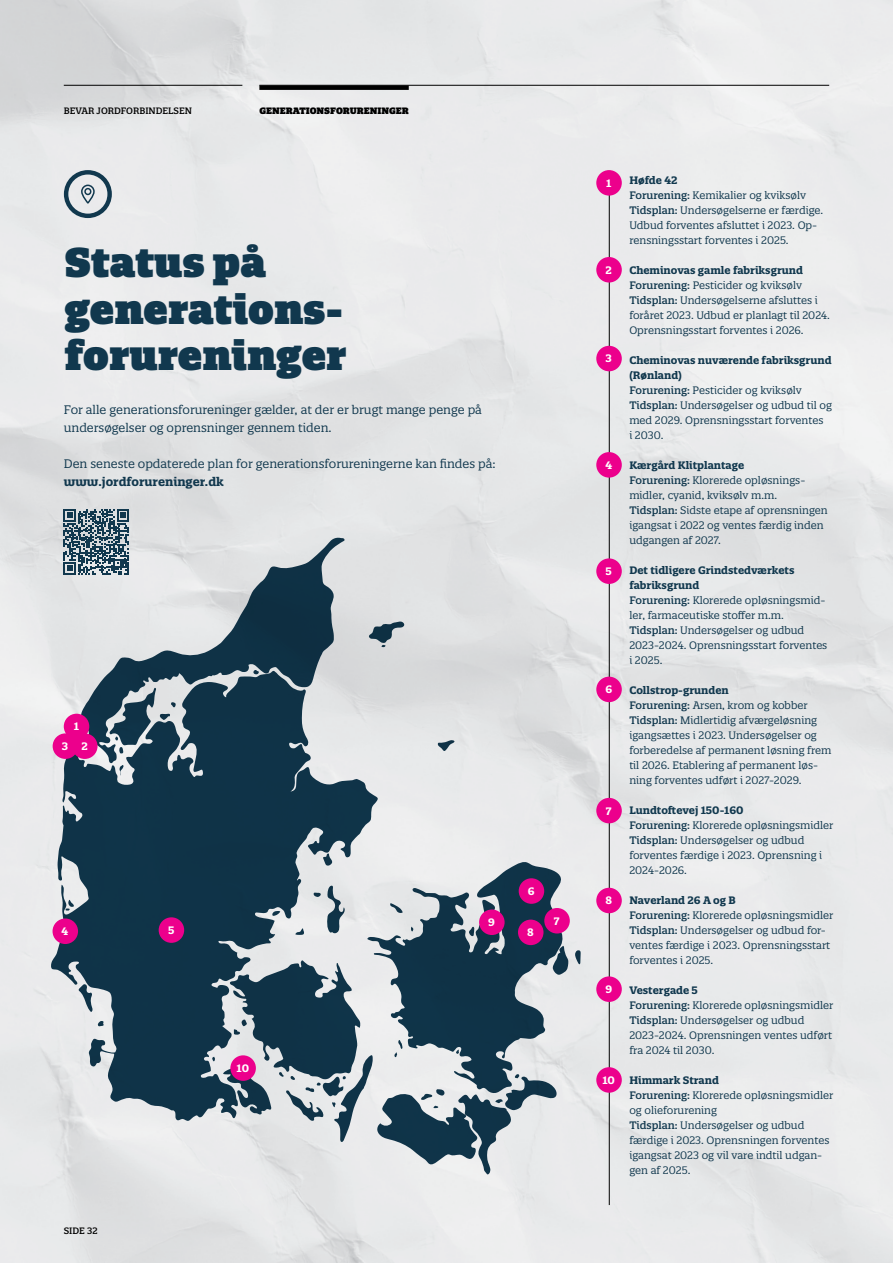
<style>
.page{position:relative;width:893px;height:1263px;background:#fff}
.page>*{position:absolute;margin:0;border:0;box-sizing:border-box;transform-origin:0 0}
.t1{font:900 40.5px/46.5px "Quatro Slab";color:#11384e}
.t2{font:12px/18px "Quatro Slab";color:#11384e}
.t3{font:10.5px/15px "Quatro Slab";color:#11384e}
.t4{font:700 10.5px/15px "Quatro Slab";color:#11384e}
.t5{font:700 10.5px/19.6px "Quatro Slab";color:#fff;text-align:center}
.t6{font:900 9px "Quatro Slab";color:#000}
.t7{font:9px "Quatro Slab Medium 5";color:#000}
.t8{font:500 9px "Quatro Slab";color:#000}
.s1{font-weight:700}
.s2{font-weight:500}
</style>
<div class="page">
<img style="left:0;top:0;width:893px;height:1263px">
<hr style="left:609px;top:178px;width:1px;height:1027px;background:#000">
<svg style="left:575px;top:950px;width:6px;height:14px"></svg>
<svg style="left:79px;top:537px;width:266px;height:134px;fill:#e1e2e3"></svg>
<svg style="left:51px;top:671px;width:327px;height:450px;fill:#0f3348"></svg>
<svg style="left:369px;top:621px;width:36px;height:26px"></svg>
<svg style="left:438px;top:740px;width:17px;height:11px"></svg>
<svg style="left:323px;top:853px;width:9px;height:13px"></svg>
<svg style="left:313px;top:892px;width:8px;height:5px"></svg>
<svg style="left:327px;top:885px;width:18px;height:49px"></svg>
<svg style="left:295px;top:928px;width:9px;height:7px"></svg>
<svg style="left:272px;top:911px;width:8px;height:5px"></svg>
<svg style="left:212px;top:1057px;width:3px;height:4px"></svg>
<svg style="left:367px;top:861px;width:196px;height:85px"></svg>
<svg style="left:223px;top:946px;width:345px;height:228px"></svg>
<div style="left:596px;top:170px;width:26px;height:26px;background:#ec008c;border-radius:50%"></div>
<svg style="left:64px;top:509px;width:65px;height:66px"></svg>
<div style="left:64px;top:714px;width:25px;height:25px;background:#ec008c;border-radius:50%"></div>
<div style="left:72px;top:733px;width:26px;height:26px;background:#ec008c;border-radius:50%"></div>
<div style="left:53px;top:733px;width:25px;height:26px;background:#ec008c;border-radius:50%"></div>
<div style="left:596px;top:257px;width:26px;height:25px;background:#ec008c;border-radius:50%"></div>
<div style="left:596px;top:346px;width:26px;height:25px;background:#ec008c;border-radius:50%"></div>
<div style="left:596px;top:452px;width:26px;height:26px;background:#ec008c;border-radius:50%"></div>
<div style="left:596px;top:558px;width:26px;height:26px;background:#ec008c;border-radius:50%"></div>
<div style="left:596px;top:677px;width:26px;height:25px;background:#ec008c;border-radius:50%"></div>
<div style="left:519px;top:878px;width:25px;height:26px;background:#ec008c;border-radius:50%"></div>
<div style="left:596px;top:798px;width:26px;height:25px;background:#ec008c;border-radius:50%"></div>
<div style="left:544px;top:908px;width:26px;height:25px;background:#ec008c;border-radius:50%"></div>
<div style="left:518px;top:919px;width:25px;height:26px;background:#ec008c;border-radius:50%"></div>
<div style="left:596px;top:976px;width:26px;height:26px;background:#ec008c;border-radius:50%"></div>
<div style="left:596px;top:888px;width:26px;height:25px;background:#ec008c;border-radius:50%"></div>
<div style="left:479px;top:909px;width:26px;height:26px;background:#ec008c;border-radius:50%"></div>
<div style="left:596px;top:1067px;width:26px;height:26px;background:#ec008c;border-radius:50%"></div>
<div style="left:230px;top:1055px;width:26px;height:26px;background:#ec008c;border-radius:50%"></div>
<div style="left:53px;top:918px;width:25px;height:26px;background:#ec008c;border-radius:50%"></div>
<div style="left:159px;top:917px;width:25px;height:26px;background:#ec008c;border-radius:50%"></div>
<svg style="left:64px;top:170px;width:48px;height:48px"></svg>
<hr style="left:64px;top:85px;width:178px;height:1px;background:#000">
<hr style="left:259px;top:85px;width:570px;height:1px;background:#000">
<div style="left:259px;top:85px;width:150px;height:5px;background:#000"></div>
<p class="t7" style="left:64px;top:105px;width:130px">BEVAR JORDFORBINDELSEN</p>
<p class="t6" style="left:259px;top:105px;width:151px">GENERATIONSFORURENINGER</p>
<h2 class="t1" style="left:64px;top:239px;width:284px">Status på generations&shy;forureninger</h2>
<p class="t2" style="left:64px;top:401px;width:420px">For alle generationsforureninger gælder, at der er brugt mange penge på undersøgelser og oprensninger gennem tiden.</p>
<p class="t2" style="left:64px;top:455px;width:433px">Den seneste opdaterede plan for generationsforureningerne kan findes på: <span class="s1">www.jordforureninger.dk</span></p>
<p class="t5" style="left:62px;top:717px;width:27px">1<br>3 2</p>
<p class="t5" style="left:62px;top:921px;width:8px">4</p>
<p class="t5" style="left:168px;top:920px;width:8px">5</p>
<p class="t8" style="left:64px;top:1225px;width:35px">SIDE 32</p>
<p class="t5" style="left:237px;top:1058px;width:14px">10</p>
<p class="t5" style="left:488px;top:912px;width:8px">9</p>
<p class="t5" style="left:528px;top:881px;width:8px">6</p>
<p class="t5" style="left:527px;top:922px;width:8px">8</p>
<p class="t5" style="left:554px;top:911px;width:7px">7</p>
<p class="t5" style="left:606px;top:173px;width:7px">1</p>
<p class="t4" style="left:629px;top:172px;width:50px">Høfde 42</p>
<p class="t3" style="left:629px;top:188px;width:178px"><span class="s2">Forurening:</span> Kemikalier og kviksølv</p>
<p class="t3" style="left:629px;top:203px;width:195px"><span class="s2">Tidsplan:</span> Undersøgelserne er færdige.</p>
<p class="t3" style="left:629px;top:233px;width:161px">rensningsstart forventes i 2025.</p>
<p class="t5" style="left:606px;top:260px;width:8px">2</p>
<p class="t4" style="left:629px;top:262px;width:175px">Cheminovas gamle fabriksgrund</p>
<p class="t3" style="left:629px;top:278px;width:174px"><span class="s2">Forurening:</span> Pesticider og kviksølv</p>
<p class="t3" style="left:629px;top:293px;width:202px"><span class="s2">Tidsplan:</span> Undersøgelserne afsluttes i foråret 2023. Udbud er planlagt til 2024.<br>Oprensningsstart forventes i 2026.</p>
<p class="t5" style="left:606px;top:349px;width:8px">3</p>
<p class="t4" style="left:629px;top:352px;width:204px">Cheminovas nuværende fabriksgrund (Rønland)</p>
<p class="t3" style="left:629px;top:383px;width:174px"><span class="s2">Forurening:</span> Pesticider og kviksølv</p>
<p class="t3" style="left:629px;top:398px;width:204px"><span class="s2">Tidsplan:</span> Undersøgelser og udbud til og med 2029. Oprensningsstart forventes<br>i 2030.</p>
<p class="t5" style="left:605px;top:455px;width:8px">4</p>
<p class="t4" style="left:629px;top:458px;width:116px">Kærgård Klitplantage</p>
<p class="t3" style="left:629px;top:488px;width:149px">midler, cyanid, kviksølv m.m.</p>
<p class="t3" style="left:629px;top:503px;width:200px"><span class="s2">Tidsplan:</span> Sidste etape af oprensningen igangsat i 2022 og ventes færdig inden udgangen af 2027.</p>
<p class="t5" style="left:606px;top:561px;width:8px">5</p>
<p class="t4" style="left:629px;top:563px;width:167px">Det tidligere Grindstedværkets fabriksgrund</p>
<p class="t3" style="left:629px;top:608px;width:156px">ler, farmaceutiske stoffer m.m.</p>
<p class="t3" style="left:629px;top:623px;width:200px"><span class="s2">Tidsplan:</span> Undersøgelser og udbud<br>2023-2024. Oprensningsstart forventes i 2025.</p>
<p class="t5" style="left:605px;top:680px;width:8px">6</p>
<p class="t4" style="left:629px;top:683px;width:101px">Collstrop-grunden</p>
<p class="t3" style="left:629px;top:698px;width:180px"><span class="s2">Forurening:</span> Arsen, krom og kobber</p>
<p class="t3" style="left:629px;top:713px;width:204px"><span class="s2">Tidsplan:</span> Midlertidig afværgeløsning igangsættes i 2023. Undersøgelser og forberedelse af permanent løsning frem</p>
<p class="t3" style="left:629px;top:773px;width:174px">ning forventes udført i 2027-2029.</p>
<p class="t5" style="left:606px;top:801px;width:7px">7</p>
<p class="t4" style="left:629px;top:803px;width:116px">Lundtoftevej 150-160</p>
<p class="t3" style="left:629px;top:818px;width:206px"><span class="s2">Forurening:</span> Klorerede opløsningsmidler</p>
<p class="t3" style="left:629px;top:833px;width:194px"><span class="s2">Tidsplan:</span> Undersøgelser og udbud forventes færdige i 2023. Oprensning i<br>2024-2026.</p>
<p class="t5" style="left:605px;top:891px;width:8px">8</p>
<p class="t4" style="left:629px;top:893px;width:108px">Naverland 26 A og B</p>
<p class="t3" style="left:629px;top:908px;width:206px"><span class="s2">Forurening:</span> Klorerede opløsningsmidler</p>
<p class="t3" style="left:629px;top:938px;width:202px">ventes færdige i 2023. Oprensningsstart forventes i 2025.</p>
<p class="t5" style="left:605px;top:979px;width:8px">9</p>
<p class="t4" style="left:629px;top:983px;width:70px">Vestergade 5</p>
<p class="t3" style="left:629px;top:998px;width:206px"><span class="s2">Forurening:</span> Klorerede opløsningsmidler</p>
<p class="t3" style="left:629px;top:1013px;width:204px"><span class="s2">Tidsplan:</span> Undersøgelser og udbud<br>2023-2024. Oprensningen ventes udført fra 2024 til 2030.</p>
<p class="t5" style="left:603px;top:1070px;width:14px">10</p>
<p class="t4" style="left:629px;top:1073px;width:91px">Himmark Strand</p>
<p class="t3" style="left:629px;top:1088px;width:206px"><span class="s2">Forurening:</span> Klorerede opløsningsmidler og olieforurening</p>
<p class="t3" style="left:629px;top:1118px;width:202px"><span class="s2">Tidsplan:</span> Undersøgelser og udbud færdige i 2023. Oprensningen forventes</p>
<p class="t3" style="left:629px;top:1163px;width:63px">gen af 2025.</p>
<p class="t3" style="left:629px;top:218px;width:189px">Udbud forventes afsluttet i 2023. Op-</p>
<p class="t3" style="left:629px;top:473px;width:178px"><span class="s2">Forurening:</span> Klorerede opløsnings-</p>
<p class="t3" style="left:629px;top:593px;width:198px"><span class="s2">Forurening:</span> Klorerede opløsningsmid-</p>
<p class="t3" style="left:629px;top:758px;width:190px">til 2026. Etablering af permanent løs-</p>
<p class="t3" style="left:629px;top:923px;width:198px"><span class="s2">Tidsplan:</span> Undersøgelser og udbud for-</p>
<p class="t3" style="left:629px;top:1148px;width:194px">igangsat 2023 og vil vare indtil udgan-</p>
</div>
